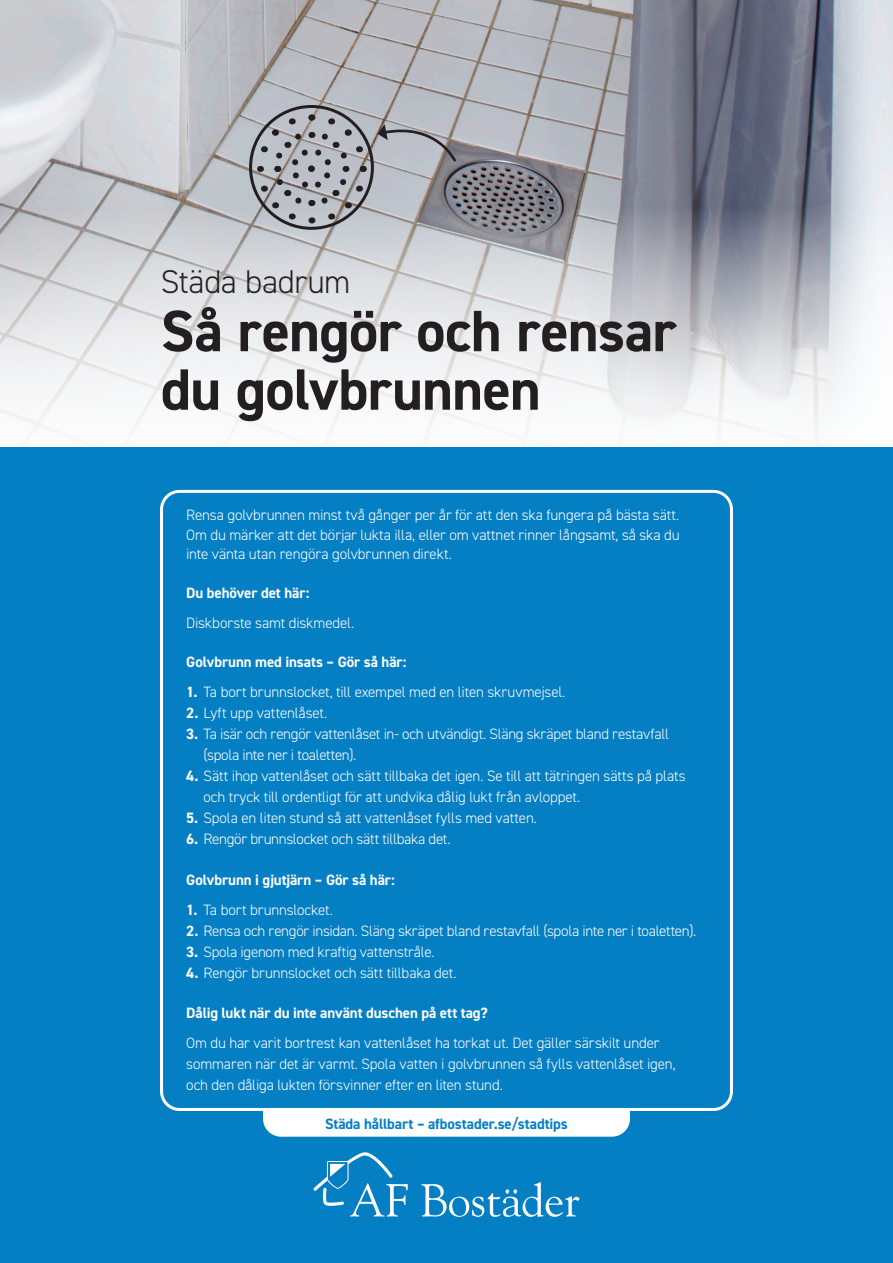
<style>
.page{position:relative;width:893px;height:1263px;background:#fff}
.page>*{position:absolute;margin:0;border:0;box-sizing:border-box;transform-origin:0 0}
.t1{font:700 58.5px/58.5px "DIN2014";letter-spacing:-.01em;color:#231f20}
.t2{font:300 33px "DIN2014";letter-spacing:-.01em;color:#231f20}
.t3{font:300 15px/19.5px "DIN2014";letter-spacing:-.015em;color:#fff;text-align:justify}
.t4{font:700 15px "DIN2014";letter-spacing:-.005em;color:#fff}
.t5{font:700 15px "DIN2014";letter-spacing:-.005em;color:#057fc4}
.s1{font-weight:700}
</style>
<div class="page">
<img style="left:0;top:0;width:893px;height:448px">
<div style="left:0;top:448px;width:893px;height:815px;background:#057fc4"></div>
<div style="left:263px;top:1084px;width:367px;height:53px;background:#fff;border-radius:18px"></div>
<div style="left:162px;top:491px;width:569px;height:618px;background:#057fc4;border-radius:18px"></div>
<div style="left:160px;top:490px;width:573px;height:621px;border:3px solid #fff;border-radius:18px"></div>
<svg style="left:313px;top:1152px;width:95px;height:65px"></svg>
<svg style="left:421px;top:1182px;width:158px;height:35px"></svg>
<div style="left:249px;top:105px;width:125px;height:125px;border:3px solid #231f20;border-radius:50%"></div>
<svg style="left:260px;top:114px;width:104px;height:109px;background:#a2a4a9"></svg>
<svg style="left:378px;top:122px;width:79px;height:41px;background:#a7a8ae"></svg>
<p class="t2" style="left:161px;top:261px;width:191px">Städa badrum</p>
<p class="t1" style="left:161px;top:301px;width:517px">Så rengör och rensar du golvbrunnen</p>
<p class="t3" style="left:186px;top:505px;width:495px">Rensa golvbrunnen minst två gånger per år för att den ska fungera på bästa sätt.<br>Om du märker att det börjar lukta illa, eller om vattnet rinner långsamt, så ska du inte vänta utan rengöra golvbrunnen direkt.</p>
<p class="t4" style="left:186px;top:583px;width:125px">Du behöver det här:</p>
<p class="t3" style="left:186px;top:613px;width:170px">Diskborste samt diskmedel.</p>
<p class="t4" style="left:186px;top:652px;width:222px">Golvbrunn med insats – Gör så här:</p>
<p class="t3" style="left:186px;top:682px;width:381px"><span class="s1">1.</span> Ta bort brunnslocket, till exempel med en liten skruvmejsel.</p>
<p class="t3" style="left:186px;top:703px;width:143px"><span class="s1">2.</span> Lyft upp vattenlåset.</p>
<p class="t3" style="left:186px;top:724px;width:484px"><span class="s1">3.</span> Ta isär och rengör vattenlåset in- och utvändigt. Släng skräpet bland restavfall</p>
<p class="t3" style="left:203px;top:745px;width:154px">(spola inte ner i toaletten).</p>
<p class="t3" style="left:186px;top:766px;width:501px"><span class="s1">4.</span> Sätt ihop vattenlåset och sätt tillbaka det igen. Se till att tätringen sätts på plats</p>
<p class="t3" style="left:203px;top:787px;width:378px">och tryck till ordentligt för att undvika dålig lukt från avloppet.</p>
<p class="t3" style="left:186px;top:808px;width:352px"><span class="s1">5.</span> Spola en liten stund så att vattenlåset fylls med vatten.</p>
<p class="t3" style="left:186px;top:829px;width:266px"><span class="s1">6.</span> Rengör brunnslocket och sätt tillbaka det.</p>
<p class="t4" style="left:186px;top:869px;width:210px">Golvbrunn i gjutjärn – Gör så här:</p>
<p class="t3" style="left:186px;top:900px;width:148px"><span class="s1">1.</span> Ta bort brunnslocket.</p>
<p class="t3" style="left:186px;top:921px;width:511px"><span class="s1">2.</span> Rensa och rengör insidan. Släng skräpet bland restavfall (spola inte ner i toaletten).</p>
<p class="t3" style="left:186px;top:942px;width:250px"><span class="s1">3.</span> Spola igenom med kraftig vattenstråle.</p>
<p class="t3" style="left:186px;top:963px;width:272px"><span class="s1">4.</span> Rengör brunnslocket och sätt tillbaka det.</p>
<p class="t4" style="left:186px;top:1003px;width:303px">Dålig lukt när du inte använt duschen på ett tag?</p>
<p class="t3" style="left:186px;top:1032px;width:491px;line-height:21px;text-align:left">Om du har varit bortrest kan vattenlåset ha torkat ut. Det gäller särskilt under sommaren när det är varmt. Spola vatten i golvbrunnen så fylls vattenlåset igen, och den dåliga lukten försvinner efter en liten stund.</p>
<p class="t5" style="left:325px;top:1114px;width:244px">Städa hållbart – afbostader.se/stadtips</p>
</div>
